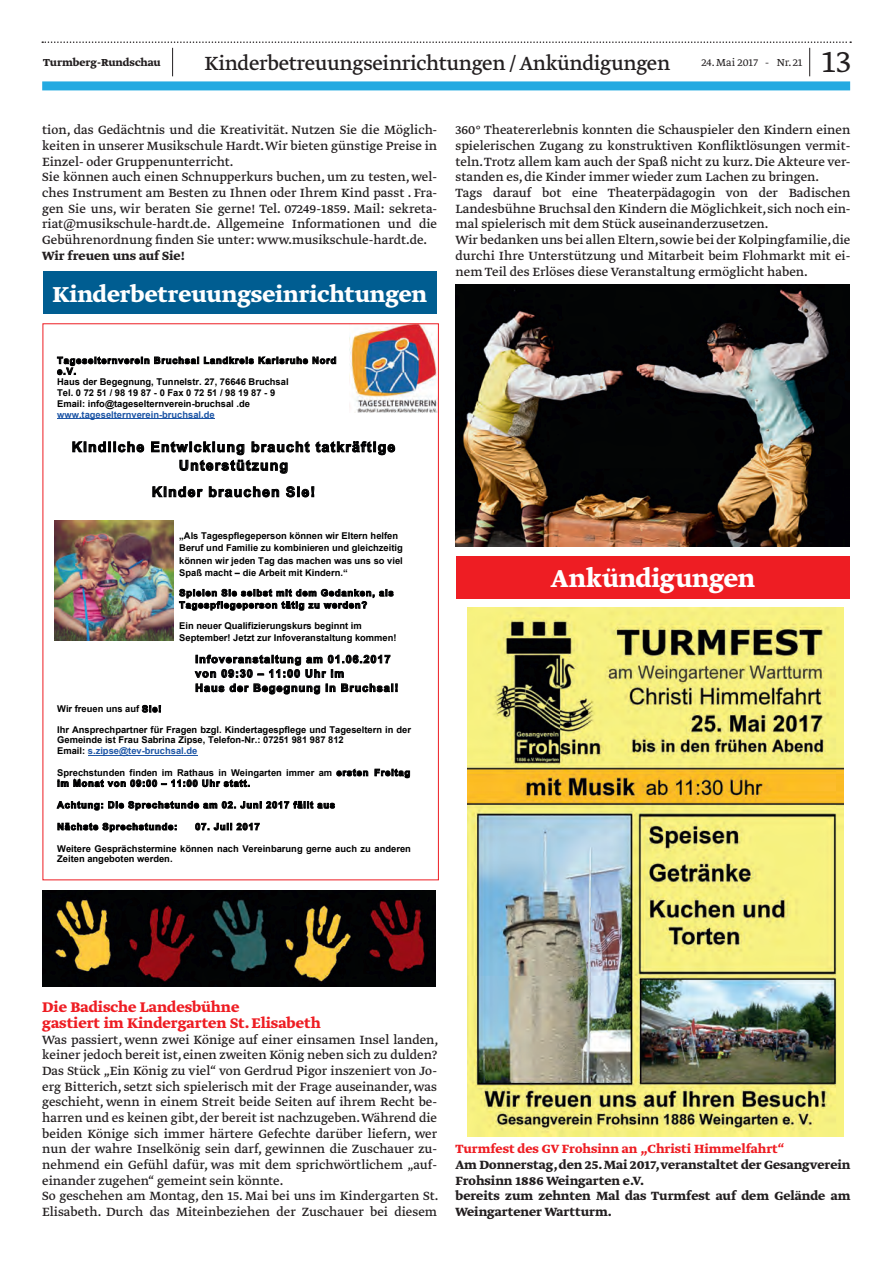
<style>
.page{position:relative;width:893px;height:1263px;background:#fff}
.page>*{position:absolute;margin:0;border:0;box-sizing:border-box;transform-origin:0 0}
.t1{font:300 36px "Greta Text Std";color:#231f20}
.t2{font:700 28.5px "Greta Text Std";color:#fff}
.t3{font:700 25.5px "Greta Text Std";color:#fff}
.t4{font:22.5px "Greta Text Std";letter-spacing:-.015em;color:#231f20}
.t5{font:700 16.5px/15.6px "Greta Text Std";color:#ee1d23}
.t6{font:14.1px/15.8px "Greta Text Std";color:#231f20}
.t7{font:700 14.1px/15.8px "Greta Text Std";color:#231f20}
.t8{font:700 14.1px/18.6px "Arial";letter-spacing:.085em;color:#000001;text-align:center}
.t9{font:700 14.1px "Greta Text Std";color:#ee1d23}
.t10{font:700 12px "Greta Text Std";color:#231f20}
.t11{font:300 12px "Greta Text Std";color:#231f20}
.t12{font:700 10.8px/14.2px "Arial";letter-spacing:.085em;color:#000001}
.t13{font:700 9.3px/10.8px "Arial";color:#000001}
.t14{font:700 9.3px/12.1px "Arial";letter-spacing:.085em;color:#000001}
.t15{font:700 9.3px "Arial";color:#1e56a6}
.s1{color:#1e56a6}
</style>
<div class="page">
<div style="left:42px;top:81px;width:808px;height:9px;background:#24aae1"></div>
<svg style="left:42px;top:41px;width:809px;height:35px"></svg>
<div style="left:43px;top:272px;width:393px;height:42px;background:#005d91"></div>
<img style="left:54px;top:521px;width:120px;height:119px">
<svg style="left:57px;top:357px;width:279px;height:18px"></svg>
<hr style="left:57px;top:418px;width:158px;height:1px;background:#1e56a6">
<svg style="left:72px;top:441px;width:72px;height:11px"></svg>
<svg style="left:316px;top:441px;width:79px;height:14px"></svg>
<svg style="left:151px;top:441px;width:159px;height:33px"></svg>
<svg style="left:153px;top:486px;width:50px;height:11px"></svg>
<svg style="left:209px;top:486px;width:70px;height:11px"></svg>
<svg style="left:286px;top:486px;width:28px;height:11px"></svg>
<svg style="left:179px;top:589px;width:214px;height:21px"></svg>
<svg style="left:195px;top:655px;width:202px;height:39px"></svg>
<svg style="left:142px;top:705px;width:19px;height:7px"></svg>
<hr style="left:88px;top:755px;width:109px;height:1px;background:#1e56a6">
<svg style="left:337px;top:769px;width:31px;height:7px"></svg>
<svg style="left:375px;top:769px;width:35px;height:9px"></svg>
<svg style="left:58px;top:779px;width:191px;height:8px"></svg>
<svg style="left:57px;top:801px;width:278px;height:9px"></svg>
<svg style="left:58px;top:823px;width:118px;height:9px"></svg>
<svg style="left:195px;top:823px;width:65px;height:7px"></svg>
<img style="left:350px;top:325px;width:87px;height:87px">
<img style="left:42px;top:891px;width:394px;height:95px">
<img style="left:455px;top:285px;width:394px;height:262px">
<div style="left:456px;top:556px;width:394px;height:42px;background:#ee1d23"></div>
<img style="left:467px;top:608px;width:376px;height:528px">
<p class="t10" style="left:43px;top:56px;width:119px">Turmberg-Rundschau</p>
<h3 class="t4" style="left:205px;top:50px;width:467px">Kinderbetreuungseinrichtungen / Ankündigungen</h3>
<p class="t11" style="left:701px;top:56px;width:103px">24. Mai 2017 - Nr. 21</p>
<h1 class="t1" style="left:822px;top:41px;width:31px">13</h1>
<p class="t6" style="left:42px;top:123px;width:396px">tion, das Gedächtnis und die Kreativität. Nutzen Sie die Möglich&shy;keiten in unserer Musikschule Hardt. Wir bieten günstige Preise in Einzel- oder Gruppenunterricht.<br>Sie können auch einen Schnupperkurs buchen, um zu testen, wel&shy;ches Instrument am Besten zu Ihnen oder Ihrem Kind passt . Fra&shy;gen Sie uns, wir beraten Sie gerne! Tel. 07249-1859. Mail: sekreta&shy;riat@musikschule-hardt.de. Allgemeine Informationen und die Gebührenordnung finden Sie unter: www.musikschule-hardt.de.</p>
<p class="t7" style="left:42px;top:248px;width:144px">Wir freuen uns auf Sie!</p>
<h3 class="t3" style="left:52px;top:279px;width:376px">Kinderbetreuungseinrichtungen</h3>
<p class="t6" style="left:455px;top:123px;width:396px">360° Theatererlebnis konnten die Schauspieler den Kindern einen spielerischen Zugang zu konstruktiven Konfliktlösungen vermit&shy;teln. Trotz allem kam auch der Spaß nicht zu kurz. Die Akteure ver&shy;standen es, die Kinder immer wieder zum Lachen zu bringen.<br>Tags darauf bot eine Theaterpädagogin von der Badischen Landesbühne Bruchsal den Kindern die Möglichkeit, sich noch ein&shy;mal spielerisch mit dem Stück auseinanderzusetzen.<br>Wir bedanken uns bei allen Eltern, sowie bei der Kolpingfamilie, die durchi Ihre Unterstützung und Mitarbeit beim Flohmarkt mit ei&shy;nem Teil des Erlöses diese Veranstaltung ermöglicht haben.</p>
<p class="t13" style="left:57px;top:355px;width:281px">Tageselternverein Bruchsal Landkreis Karlsruhe Nord e.V.<br>Haus der Begegnung, Tunnelstr. 27, 76646 Bruchsal<br>Tel. 0 72 51 / 98 19 87 - 0 Fax 0 72 51 / 98 19 87 - 9<br>Email: info@tageselternverein-bruchsal .de</p>
<p class="t15" style="left:57px;top:408px;width:159px">www.tageselternverein-bruchsal.de</p>
<p class="t8" style="left:72px;top:438px;width:325px">Kindliche Entwicklung braucht tatkräftige<br>Unterstützung</p>
<p class="t8" style="left:152px;top:483px;width:165px">Kinder brauchen Sie!</p>
<p class="t13" style="left:179px;top:530px;width:225px;line-height:12.3px">„Als Tagespflegeperson können wir Eltern helfen Beruf und Familie zu kombinieren und gleichzeitig können wir jeden Tag das machen was uns so viel Spaß macht – die Arbeit mit Kindern.“</p>
<p class="t14" style="left:179px;top:587px;width:216px">Spielen Sie selbst mit dem Gedanken, als<br>Tagespflegeperson tätig zu werden?</p>
<p class="t13" style="left:179px;top:620px;width:219px;line-height:12.1px">Ein neuer Qualifizierungskurs beginnt im<br>September! Jetzt zur Infoveranstaltung kommen!</p>
<p class="t12" style="left:195px;top:652px;width:205px">Infoveranstaltung am 01.06.2017 von 09:30 – 11:00 Uhr im<br>Haus der Begegnung in Bruchsal!</p>
<p class="t13" style="left:57px;top:699px;width:355px;line-height:20.4px">Wir freuen uns auf Sie!<br>Ihr Ansprechpartner für Fragen bzgl. Kindertagespflege und Tageseltern in der</p>
<p class="t13" style="left:57px;top:735px;width:288px">Gemeinde ist Frau Sabrina Zipse, Telefon-Nr.: 07251 981 987 812<br>Email: <span class="s1">s.zipse@tev-bruchsal.de</span></p>
<p class="t13" style="left:57px;top:767px;width:354px">Sprechstunden finden im Rathaus in Weingarten immer am ersten Freitag im Monat von 09:00 – 11:00 Uhr statt.</p>
<p class="t14" style="left:57px;top:799px;width:279px">Achtung: Die Sprechstunde am 02. Juni 2017 fällt aus</p>
<p class="t14" style="left:57px;top:821px;width:122px">Nächste Sprechstunde:</p>
<p class="t14" style="left:195px;top:821px;width:66px">07. Juli 2017</p>
<p class="t13" style="left:57px;top:843px;width:355px">Weitere Gesprächstermine können nach Vereinbarung gerne auch zu anderen<br>Zeiten angeboten werden.</p>
<h2 class="t2" style="left:551px;top:562px;width:206px">Ankündigungen</h2>
<p class="t5" style="left:42px;top:1000px;width:280px">Die Badische Landesbühne<br>gastiert im Kindergarten St. Elisabeth</p>
<p class="t6" style="left:42px;top:1032px;width:398px">Was passiert, wenn zwei Könige auf einer einsamen Insel landen, keiner jedoch bereit ist, einen zweiten König neben sich zu dulden?<br>Das Stück „Ein König zu viel“ von Gerdrud Pigor inszeniert von Jo&shy;erg Bitterich, setzt sich spielerisch mit der Frage auseinander, was geschieht, wenn in einem Streit beide Seiten auf ihrem Recht be&shy;harren und es keinen gibt, der bereit ist nachzugeben. Während die beiden Könige sich immer härtere Gefechte darüber liefern, wer nun der wahre Inselkönig sein darf, gewinnen die Zuschauer zu&shy;nehmend ein Gefühl dafür, was mit dem sprichwörtlichem „auf&shy;einander zugehen“ gemeint sein könnte.<br>So geschehen am Montag, den 15. Mai bei uns im Kindergarten St.<br>Elisabeth. Durch das Miteinbeziehen der Zuschauer bei diesem</p>
<p class="t9" style="left:455px;top:1141px;width:331px">Turmfest des GV Frohsinn an „Christi Himmelfahrt“</p>
<p class="t7" style="left:455px;top:1158px;width:396px">Am Donnerstag, den 25. Mai 2017, veranstaltet der Gesangverein Frohsinn 1886 Weingarten e.V.<br>bereits zum zehnten Mal das Turmfest auf dem Gelände am Weingartener Wartturm.</p>
</div>
